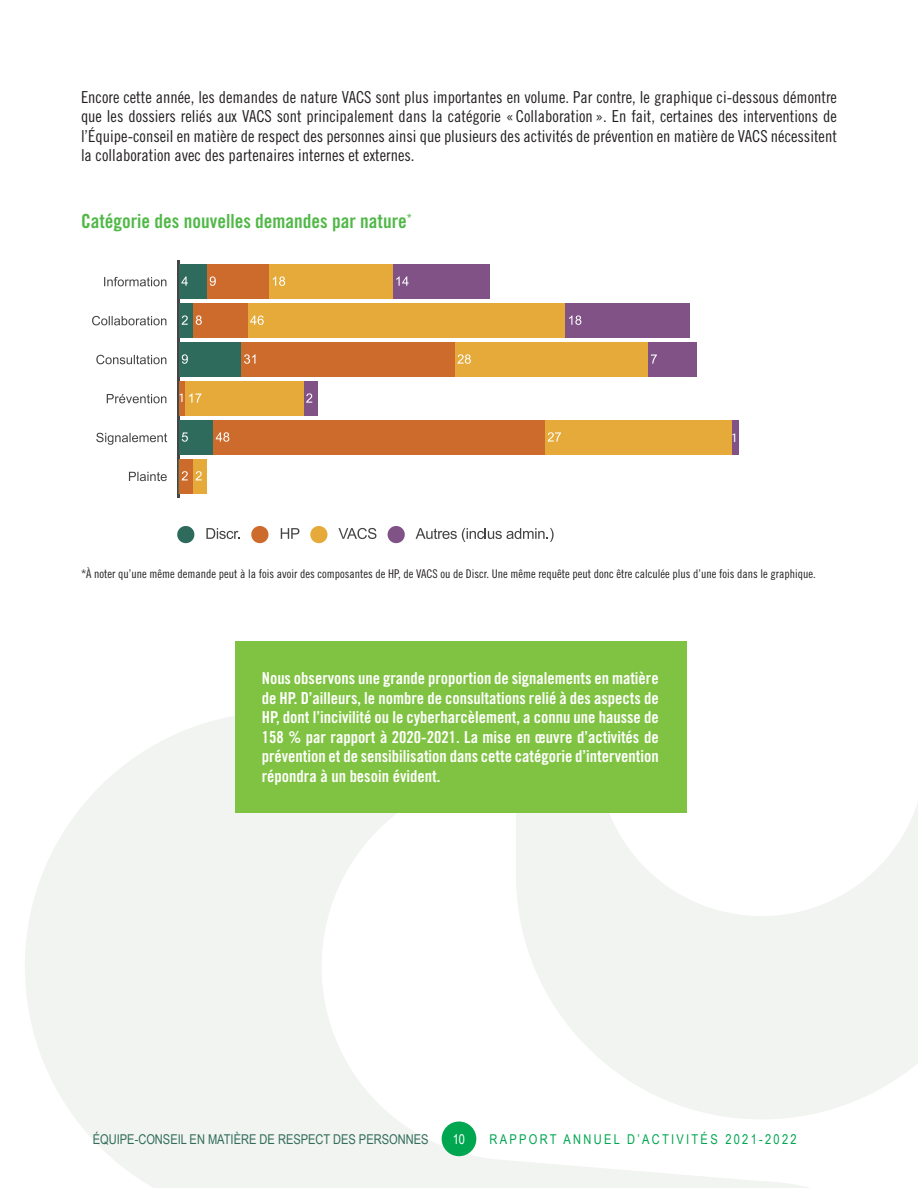
<style>
.page{position:relative;width:918px;height:1188px;background:#fff}
.page>*{position:absolute;margin:0;border:0;box-sizing:border-box;transform-origin:0 0}
.t1{font:19.5px "Trade Gothic Bold Cond Twenty";color:#51b848}
.t2{font:16.5px/19.5px "Trade Gothic Cond Eighteen";color:#231f20;text-align:justify}
.t3{font:16.5px/19.5px "Trade Gothic Bold Cond Twenty";color:#fff;text-align:justify}
.t4{font:13.5px "Arial Narrow";color:#306b5b}
.t5{font:13.5px "Arial Narrow";letter-spacing:.17em;color:#00a650}
.t6{font:13.5px "Arial Narrow";color:#fff}
.t7{font:12.9px "Myriad Pro";color:#fff}
.t8{font:12px "Trade Gothic Cond Eighteen";color:#231f20}
</style>
<div class="page">
<svg style="left:25px;top:716px;width:893px;height:472px;fill:#f1f4f0"></svg>
<div style="left:442px;top:1122px;width:34px;height:34px;background:#00a650;border-radius:50%"></div>
<svg style="left:92px;top:316px;width:74px;height:9px"></svg>
<svg style="left:96px;top:355px;width:70px;height:9px"></svg>
<svg style="left:107px;top:394px;width:59px;height:9px"></svg>
<svg style="left:96px;top:433px;width:71px;height:12px"></svg>
<svg style="left:129px;top:472px;width:38px;height:9px"></svg>
<hr style="left:177px;top:261px;width:2px;height:237px;background:#454545">
<div style="left:179px;top:303px;width:14px;height:35px;background:#2f6b5c"></div>
<div style="left:193px;top:303px;width:55px;height:35px;background:#cc6b2c"></div>
<div style="left:248px;top:303px;width:318px;height:35px;background:#e5aa3a"></div>
<div style="left:566px;top:303px;width:124px;height:35px;background:#805286"></div>
<svg style="left:182px;top:315px;width:6px;height:10px"></svg>
<svg style="left:196px;top:315px;width:6px;height:10px"></svg>
<svg style="left:250px;top:315px;width:14px;height:10px"></svg>
<svg style="left:569px;top:315px;width:12px;height:10px"></svg>
<div style="left:179px;top:342px;width:62px;height:35px;background:#2f6b5c"></div>
<div style="left:241px;top:342px;width:214px;height:35px;background:#cc6b2c"></div>
<div style="left:455px;top:342px;width:193px;height:35px;background:#e5aa3a"></div>
<div style="left:648px;top:342px;width:48px;height:35px;background:#805286"></div>
<svg style="left:182px;top:354px;width:6px;height:10px"></svg>
<svg style="left:244px;top:354px;width:11px;height:10px"></svg>
<svg style="left:457px;top:354px;width:14px;height:10px"></svg>
<svg style="left:651px;top:355px;width:6px;height:9px"></svg>
<svg style="left:104px;top:277px;width:62px;height:9px"></svg>
<div style="left:179px;top:264px;width:28px;height:35px;background:#2f6b5c"></div>
<div style="left:207px;top:264px;width:62px;height:35px;background:#cc6b2c"></div>
<div style="left:269px;top:264px;width:124px;height:35px;background:#e5aa3a"></div>
<div style="left:393px;top:264px;width:96px;height:35px;background:#805286"></div>
<svg style="left:181px;top:276px;width:7px;height:10px"></svg>
<svg style="left:210px;top:276px;width:6px;height:10px"></svg>
<svg style="left:273px;top:276px;width:12px;height:10px"></svg>
<svg style="left:396px;top:276px;width:13px;height:10px"></svg>
<div style="left:179px;top:381px;width:7px;height:35px;background:#cc6b2c"></div>
<div style="left:186px;top:381px;width:118px;height:35px;background:#e5aa3a"></div>
<div style="left:304px;top:381px;width:14px;height:35px;background:#805286"></div>
<svg style="left:189px;top:393px;width:12px;height:10px"></svg>
<svg style="left:306px;top:393px;width:6px;height:10px"></svg>
<div style="left:179px;top:420px;width:34px;height:35px;background:#2f6b5c"></div>
<div style="left:213px;top:420px;width:332px;height:35px;background:#cc6b2c"></div>
<div style="left:545px;top:420px;width:187px;height:35px;background:#e5aa3a"></div>
<div style="left:732px;top:420px;width:6px;height:35px;background:#805286"></div>
<svg style="left:182px;top:432px;width:6px;height:10px"></svg>
<svg style="left:216px;top:432px;width:13px;height:10px"></svg>
<svg style="left:548px;top:432px;width:13px;height:10px"></svg>
<div style="left:179px;top:459px;width:14px;height:35px;background:#cc6b2c"></div>
<div style="left:193px;top:459px;width:14px;height:35px;background:#e5aa3a"></div>
<svg style="left:182px;top:471px;width:6px;height:9px"></svg>
<svg style="left:196px;top:471px;width:6px;height:9px"></svg>
<svg style="left:177px;top:526px;width:17px;height:17px"></svg>
<svg style="left:206px;top:528px;width:34px;height:11px"></svg>
<svg style="left:251px;top:526px;width:17px;height:17px"></svg>
<svg style="left:281px;top:528px;width:18px;height:11px"></svg>
<svg style="left:310px;top:526px;width:17px;height:17px"></svg>
<svg style="left:338px;top:528px;width:38px;height:11px"></svg>
<svg style="left:388px;top:526px;width:17px;height:17px"></svg>
<svg style="left:416px;top:528px;width:138px;height:14px"></svg>
<div style="left:235px;top:641px;width:452px;height:172px;background:#80c342"></div>
<p class="t2" style="left:81px;top:87px;width:758px">Encore cette année, les demandes de nature VACS sont plus importantes en volume. Par contre, le graphique ci-dessous démontre que les dossiers reliés aux VACS sont principalement dans la catégorie «Collaboration ». En fait, certaines des interventions de l’Équipe-conseil en matière de respect des personnes ainsi que plusieurs des activités de prévention en matière de VACS nécessitent la collaboration avec des partenaires internes et externes.</p>
<p class="t1" style="left:81px;top:209px;width:332px">Catégorie des nouvelles demandes par nature<sup>*</sup></p>
<p class="t7" style="left:178px;top:390px;width:8px">1</p>
<p class="t7" style="left:731px;top:430px;width:8px">1</p>
<p class="t8" style="left:81px;top:567px;width:736px">*À noter qu’une même demande peut à la fois avoir des composantes de HP, de VACS ou de Discr. Une même requête peut donc être calculée plus d’une fois dans le graphique.</p>
<p class="t3" style="left:262px;top:668px;width:399px">Nous observons une grande proportion de signalements en matière de HP. D’ailleurs, le nombre de consultations relié à des aspects de HP, dont l’incivilité ou le cyberharcèlement, a connu une hausse de 158 % par rapport à 2020-2021. La mise en œuvre d’activités de prévention et de sensibilisation dans cette catégorie d’intervention répondra à un besoin évident.</p>
<p class="t4" style="left:93px;top:1129px;width:337px">ÉQUIPE-CONSEIL EN MATIÈRE DE RESPECT DES PERSONNES</p>
<p class="t6" style="left:453px;top:1130px;width:14px">10</p>
<p class="t5" style="left:490px;top:1129px;width:309px">RAPPORT ANNUEL D’ACTIVITÉS 2021-2022</p>
</div>
